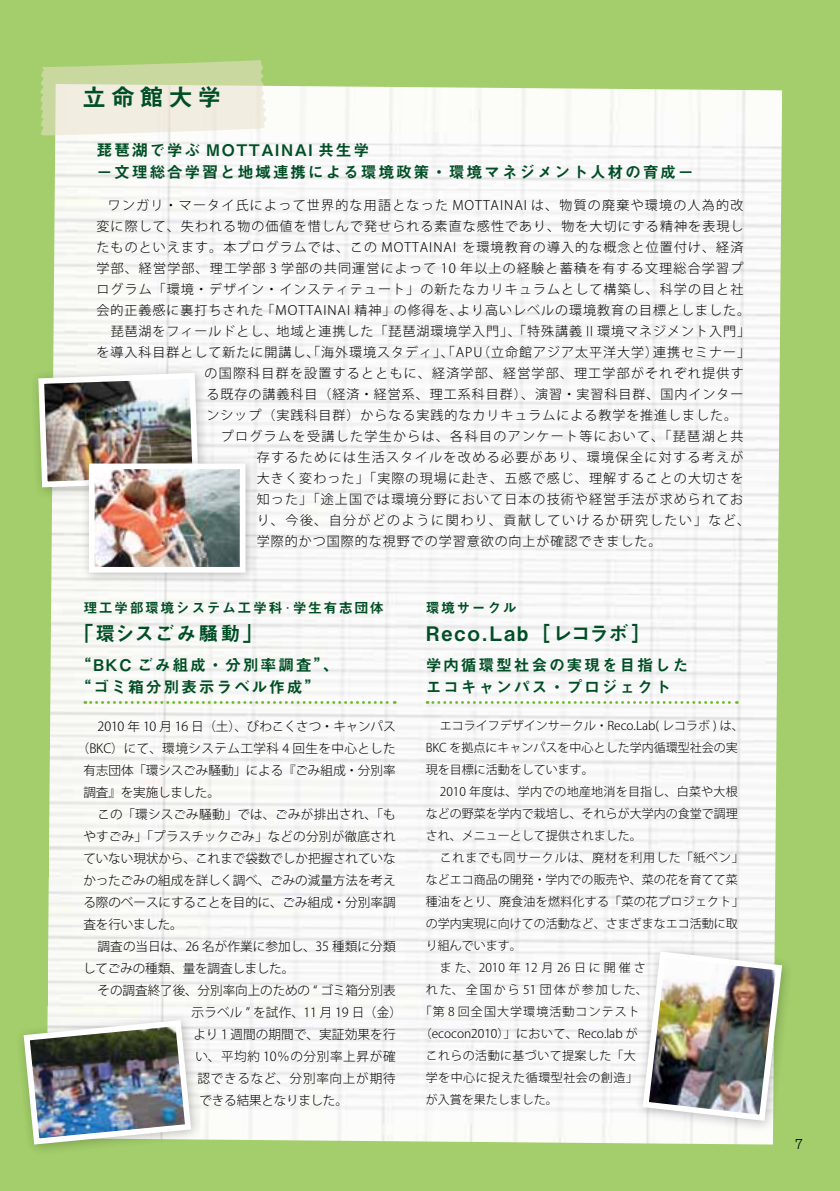
<style>
.page{position:relative;width:840px;height:1191px;background:#fff}
.page>*{position:absolute;margin:0;border:0;box-sizing:border-box;transform-origin:0 0}
.t1{font:24px "Midashi Go Pro MB31";letter-spacing:.2em;color:#004e25}
.t2{font:20px "Midashi Go Pro MB31";letter-spacing:.1em;color:#004e25}
.t3{font:20px "Midashi Go Pro MB31";letter-spacing:.05em;color:#004e25}
.t4{font:16px/22px "Midashi Go Pro MB31";letter-spacing:.1em;color:#004e25}
.t5{font:14px "Midashi Go Pro MB31";letter-spacing:.1em;color:#004e25}
.t6{font:300 14px "Akzidenz Grotesk";color:#000}
.t7{font:300 13px "Koz Go Pro";letter-spacing:.085em;color:#000}
.t8{font:300 13px "Koz Go Pro";letter-spacing:.105em;color:#000}
.t9{font:300 13px "Koz Go Pro";letter-spacing:.125em;color:#000}
.t10{font:300 12.6px "Koz Go Pro";letter-spacing:-.005em;color:#000}
.t11{font:300 12.6px "Koz Go Pro";letter-spacing:.015em;color:#000}
.t12{font:300 12.6px "Koz Go Pro";letter-spacing:.03em;color:#000}
.t13{font:300 12.6px "Koz Go Pro";letter-spacing:.05em;color:#000}
.t14{font:300 12.6px "Koz Go Pro";letter-spacing:.055em;color:#000}
.t15{font:300 12px/22px "Koz Go Pro";color:#000}
.t16{font:300 12px "Koz Go Pro";letter-spacing:.02em;color:#000}
.t17{font:300 12px "Koz Go Pro";letter-spacing:.06em;color:#000}
.t18{font:300 12px "Koz Go Pro";letter-spacing:.245em;color:#000}
.t19{font:300 12px "Koz Go Pro";letter-spacing:.165em;color:#000}
.t20{font:300 12px "Koz Go Pro";letter-spacing:.09em;color:#000}
.t21{font:300 12px "Koz Go Pro";letter-spacing:.035em;color:#000}
.t22{font:300 12px "Koz Go Pro";letter-spacing:.04em;color:#000}
</style>
<div class="page">
<div style="left:0;top:0;width:839px;height:1191px;background:#a3ce6b"></div>
<img style="left:46px;top:85px;width:735px;height:1059px">
<svg style="left:40px;top:60px;width:227px;height:75px;background:#dfe4c4"></svg>
<div style="left:29px;top:363px;width:181px;height:136px;background:#000;opacity:.25"></div>
<img style="left:35px;top:370px;width:166px;height:120px">
<svg style="left:85px;top:701px;width:310px;height:3px"></svg>
<svg style="left:427px;top:701px;width:310px;height:3px"></svg>
<div style="left:80px;top:454px;width:177px;height:131px;background:#000;opacity:.25"></div>
<img style="left:96px;top:470px;width:142px;height:95px">
<div style="left:89px;top:463px;width:156px;height:109px;border:6px solid #fff"></div>
<div style="left:14px;top:1010px;width:188px;height:145px;background:#000;opacity:.25"></div>
<img style="left:21px;top:1017px;width:173px;height:130px">
<div style="left:633px;top:942px;width:159px;height:190px;background:#000;opacity:.25"></div>
<img style="left:639px;top:948px;width:145px;height:176px">
<h1 class="t1" style="left:82px;top:78px;width:141px">立命館大学</h1>
<p class="t4" style="left:96px;top:137px;width:598px">琵琶湖で学ぶ MOTTAINAI 共生学<br>－文理総合学習と地域連携による環境政策・環境マネジメント人材の育成－</p>
<p class="t7" style="left:108px;top:197px;width:636px">ワンガリ・マータイ氏によって世界的な用語となった MOTTAINAI は、物質の廃棄や環境の人為的改</p>
<p class="t7" style="left:96px;top:218px;width:648px">変に際して、失われる物の価値を惜しんで発せられる素直な感性であり、物を大切にする精神を表現し</p>
<p class="t7" style="left:96px;top:239px;width:648px">たものといえます。本プログラムでは、この MOTTAINAI を環境教育の導入的な概念と位置付け、経済</p>
<p class="t7" style="left:96px;top:260px;width:648px">学部、経営学部、理工学部 3 学部の共同運営によって 10 年以上の経験と蓄積を有する文理総合学習プ</p>
<p class="t7" style="left:96px;top:281px;width:648px">ログラム「環境・デザイン・インスティテュート」の新たなカリキュラムとして構築し、科学の目と社</p>
<p class="t7" style="left:96px;top:302px;width:654px">会的正義感に裏打ちされた「MOTTAINAI 精神」の修得を、より高いレベルの環境教育の目標としました。</p>
<p class="t7" style="left:111px;top:323px;width:640px">琵琶湖をフィールドとし、地域と連携した「琵琶湖環境学入門」、「特殊講義Ⅱ環境マネジメント入門」</p>
<p class="t7" style="left:96px;top:344px;width:654px">を導入科目群として新たに開講し、「海外環境スタディ」、「APU（立命館アジア太平洋大学）連携セミナー」</p>
<p class="t7" style="left:204px;top:365px;width:540px">の国際科目群を設置するとともに、経済学部、経営学部、理工学部がそれぞれ提供す</p>
<p class="t7" style="left:206px;top:386px;width:538px">る既存の講義科目（経済・経営系、理工系科目群）、演習・実習科目群、国内インター</p>
<p class="t7" style="left:206px;top:407px;width:532px">ンシップ（実践科目群）からなる実践的なカリキュラムによる教学を推進しました。</p>
<p class="t8" style="left:221px;top:428px;width:524px">プログラムを受講した学生からは、各科目のアンケート等において、「琵琶湖と共</p>
<p class="t8" style="left:257px;top:449px;width:488px">存するためには生活スタイルを改める必要があり、環境保全に対する考えが</p>
<p class="t7" style="left:257px;top:470px;width:488px">大きく変わった」「実際の現場に赴き、五感で感じ、理解することの大切さを</p>
<p class="t7" style="left:257px;top:491px;width:487px">知った」「途上国では環境分野において日本の技術や経営手法が求められてお</p>
<p class="t9" style="left:257px;top:512px;width:494px">り、今後、自分がどのように関わり、貢献していけるか研究したい」など、</p>
<p class="t7" style="left:257px;top:533px;width:406px">学際的かつ国際的な視野での学習意欲の向上が確認できました。</p>
<p class="t5" style="left:83px;top:597px;width:302px">理工学部環境システム工学科<sup>・</sup>学生有志団体</p>
<h2 class="t3" style="left:73px;top:617px;width:202px">「環シスごみ騒動」　</h2>
<p class="t4" style="left:75px;top:652px;width:265px">“BKC ごみ組成・分別率調査”、“ゴミ箱分別表示ラベル作成”</p>
<p class="t10" style="left:97px;top:718px;width:299px">2010 年 10 月 16 日（土）、びわこくさつ・キャンパス</p>
<p class="t12" style="left:77px;top:740px;width:320px">（BKC）にて、環境システム工学科 4 回生を中心とした</p>
<p class="t10" style="left:83px;top:762px;width:313px">有志団体「環シスごみ騒動」による『ごみ組成・分別率</p>
<p class="t10" style="left:83px;top:784px;width:138px">調査』を実施しました。</p>
<p class="t11" style="left:97px;top:806px;width:299px">この「環シスごみ騒動」では、ごみが排出され、「も</p>
<p class="t11" style="left:83px;top:828px;width:313px">やすごみ」「プラスチックごみ」などの分別が徹底され</p>
<p class="t10" style="left:83px;top:850px;width:314px">ていない現状から、これまで袋数でしか把握されていな</p>
<p class="t10" style="left:83px;top:872px;width:313px">かったごみの組成を詳しく調べ、ごみの減量方法を考え</p>
<p class="t10" style="left:83px;top:894px;width:314px">る際のベースにすることを目的に、ごみ組成・分別率調</p>
<p class="t10" style="left:83px;top:916px;width:101px">査を行いました。</p>
<p class="t10" style="left:98px;top:938px;width:299px">調査の当日は、26 名が作業に参加し、35 種類に分類</p>
<p class="t10" style="left:83px;top:960px;width:212px">してごみの種類、量を調査しました。</p>
<p class="t10" style="left:97px;top:982px;width:299px">その調査終了後、分別率向上のための “ ゴミ箱分別表</p>
<p class="t11" style="left:191px;top:1004px;width:212px">示ラベル ” を試作、11 月 19 日（金）</p>
<p class="t10" style="left:193px;top:1026px;width:204px">より１週間の期間で、実証効果を行</p>
<p class="t13" style="left:195px;top:1048px;width:201px">い、平均約 10％の分別率上昇が確</p>
<p class="t14" style="left:197px;top:1070px;width:199px">認できるなど、分別率向上が期待</p>
<p class="t10" style="left:199px;top:1092px;width:150px">できる結果となりました。</p>
<p class="t5" style="left:425px;top:597px;width:108px">環境サークル　</p>
<h2 class="t2" style="left:425px;top:617px;width:227px">Reco.Lab［レコラボ］</h2>
<p class="t4" style="left:425px;top:652px;width:264px">学内循環型社会の実現を目指したエコキャンパス・プロジェクト</p>
<p class="t15" style="left:425px;top:715px;width:319px;text-indent:14px">エコライフデザインサークル・Reco.Lab( レコラボ ) は、<br>BKC を拠点にキャンパスを中心とした学内循環型社会の実現を目標に活動をしています。</p>
<p class="t15" style="left:425px;top:781px;width:313px;text-align:justify;text-indent:14px">2010 年度は、学内での地産地消を目指し、白菜や大根などの野菜を学内で栽培し、それらが大学内の食堂で調理され、メニューとして提供されました。</p>
<p class="t17" style="left:439px;top:850px;width:305px">これまでも同サークルは、廃材を利用した「紙ペン」</p>
<p class="t15" style="left:425px;top:869px;width:313px">などエコ商品の開発・学内での販売や、菜の花を育てて菜</p>
<p class="t16" style="left:425px;top:894px;width:319px">種油をとり、廃食油を燃料化する「菜の花プロジェクト」</p>
<p class="t15" style="left:425px;top:913px;width:313px">の学内実現に向けての活動など、さまざまなエコ活動に取</p>
<p class="t15" style="left:425px;top:935px;width:97px">り組んでいます。</p>
<p class="t18" style="left:439px;top:960px;width:207px">また、2010年12月26日に開催さ</p>
<p class="t19" style="left:425px;top:982px;width:223px">れた、全国から 51 団体が参加した、</p>
<p class="t20" style="left:419px;top:1004px;width:222px">「第 8 回全国大学環境活動コンテスト</p>
<p class="t15" style="left:419px;top:1023px;width:219px">（ecocon2010）」において、Reco.lab が</p>
<p class="t21" style="left:425px;top:1048px;width:211px">これらの活動に基づいて提案した「大</p>
<p class="t22" style="left:425px;top:1070px;width:214px">学を中心に捉えた循環型社会の創造」</p>
<p class="t15" style="left:425px;top:1089px;width:133px">が入賞を果たしました。</p>
<p class="t6" style="left:794px;top:1136px;width:9px">7</p>
</div>
